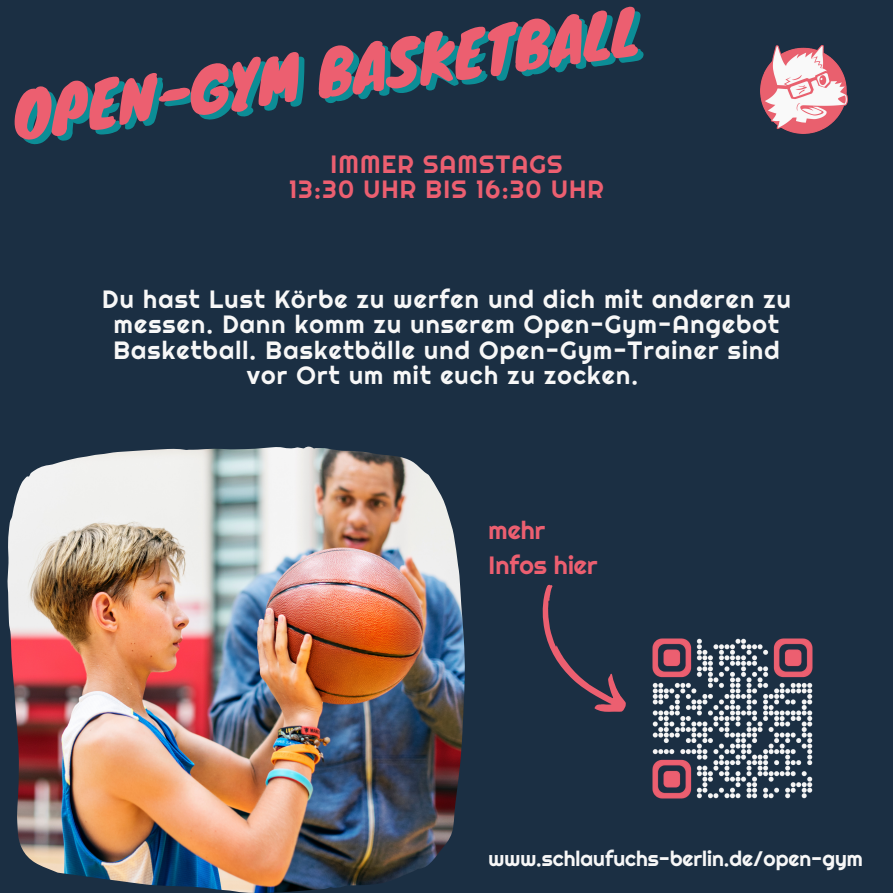
<style>
.page{position:relative;width:893px;height:893px;background:#fff}
.page>*{position:absolute;margin:0;border:0;box-sizing:border-box;transform-origin:0 0}
.t1{font:60px "Knewave";color:#ec5f70}
.t2{font:25px/25.1px "Righteous";letter-spacing:.05em;color:#f7f7f7;text-align:center}
.t3{font:25px "Righteous";letter-spacing:.045em;color:#ec5f70}
.t4{font:25px "Righteous";color:#ec5f70}
.t5{font:21px "Righteous";color:#f7f7f7}
</style>
<div class="page">
<div style="left:0;top:0;width:892px;height:892px;background:#1b2f43"></div>
<img style="left:760px;top:45px;width:87px;height:88px">
<img style="left:7px;top:446px;width:457px;height:446px">
<svg style="left:542px;top:584px;width:84px;height:128px"></svg>
<img style="left:652px;top:638px;width:161px;height:161px">
<p class="t1" style="left:6px;top:69px;width:632px;rotate:-8deg">OPEN-GYM BASKETBALL</p>
<p class="t3" style="left:330px;top:149px;width:233px">IMMER SAMSTAGS</p>
<p class="t3" style="left:289px;top:174px;width:316px">13:30 UHR BIS 16:30 UHR</p>
<p class="t2" style="left:102px;top:286px;width:690px">Du hast Lust Körbe zu werfen und dich mit anderen zu messen. Dann komm zu unserem Open-Gym-Angebot Basketball. Basketbälle und Open-Gym-Trainer sind vor Ort um mit euch zu zocken.</p>
<p class="t3" style="left:488px;top:514px;width:58px">mehr</p>
<p class="t4" style="left:488px;top:549px;width:110px">Infos hier</p>
<p class="t5" style="left:488px;top:845px;width:376px">www.schlaufuchs-berlin.de/open-gym</p>
</div>
